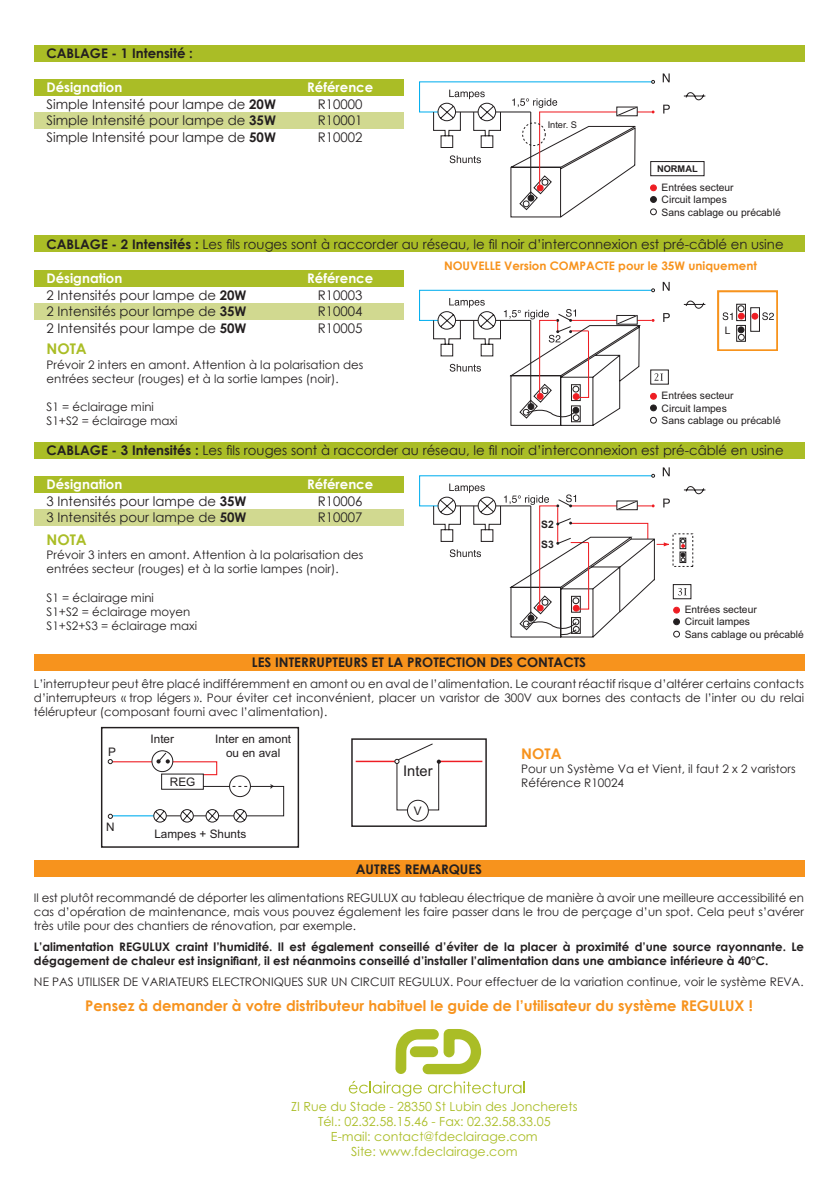
<style>
.page{position:relative;width:840px;height:1191px;background:#fff}
.page>*{position:absolute;margin:0;border:0;box-sizing:border-box;transform-origin:0 0}
.t1{font:700 14.6px "Century Gothic";color:#f7931d}
.t2{font:700 14.6px "Century Gothic";color:#aabd26}
.t3{font:14.6px "Arial";color:#231f20}
.t4{font:13.2px "Century Gothic";color:#231f20}
.t5{font:700 13.2px "Century Gothic";color:#231f20}
.t6{font:700 13.2px "Century Gothic";color:#fff}
.t7{font:12.6px/15px "Century Gothic";color:#aabd26;text-align:center}
.t8{font:11.8px/14.2px "Century Gothic";color:#231f20}
.t9{font:700 11.8px/14.2px "Century Gothic";color:#231f20}
.t10{font:11.8px/14.2px "Arial";color:#231f20;text-align:center}
.t11{font:700 11.8px "Century Gothic";color:#f7931d}
.t12{font:10.2px/12.4px "Arial";color:#231f20}
.t13{font:700 10.2px/20px "Arial";color:#231f20}
.t14{font:9.2px "Arial";color:#231f20}
.t15{font:700 9.2px "Arial";color:#231f20}
.s1{font-weight:700}
</style>
<div class="page">
<div style="left:34px;top:860px;width:769px;height:17px;background:#f7931d"></div>
<div style="left:34px;top:654px;width:769px;height:16px;background:#f7931d"></div>
<div style="left:34px;top:235px;width:769px;height:17px;background:#aabd26"></div>
<div style="left:34px;top:45px;width:769px;height:17px;background:#aabd26"></div>
<div style="left:34px;top:442px;width:769px;height:17px;background:#aabd26"></div>
<svg style="left:348px;top:1080px;width:73px;height:16px"></svg>
<svg style="left:428px;top:1081px;width:96px;height:12px"></svg>
<svg style="left:395px;top:1029px;width:86px;height:45px"></svg>
<svg style="left:683px;top:300px;width:22px;height:9px"></svg>
<svg style="left:419px;top:282px;width:250px;height:144px"></svg>
<svg style="left:419px;top:467px;width:286px;height:171px"></svg>
<svg style="left:663px;top:105px;width:6px;height:8px"></svg>
<svg style="left:662px;top:73px;width:7px;height:9px"></svg>
<svg style="left:683px;top:92px;width:22px;height:9px"></svg>
<div style="left:650px;top:161px;width:54px;height:15px;border:1px solid #231f20"></div>
<svg style="left:419px;top:80px;width:237px;height:138px"></svg>
<div style="left:522px;top:123px;width:23px;height:23px;border:1px dashed #231f20;border-radius:50%"></div>
<div style="left:716px;top:290px;width:61px;height:61px;border:2px solid #f7931d"></div>
<div style="left:750px;top:307px;width:9px;height:24px;border:1px solid #231f20"></div>
<svg style="left:751px;top:312px;width:22px;height:8px"></svg>
<svg style="left:722px;top:304px;width:23px;height:17px"></svg>
<div style="left:737px;top:313px;width:7px;height:6px;border:1px solid #ee1d23;border-radius:50%"></div>
<div style="left:736px;top:325px;width:9px;height:16px;border:1px solid #231f20"></div>
<svg style="left:737px;top:327px;width:6px;height:6px"></svg>
<div style="left:737px;top:334px;width:7px;height:6px;border:1px solid #231f20;border-radius:50%"></div>
<div style="left:152px;top:750px;width:21px;height:21px;background:#c5c4c4;border-radius:50%"></div>
<div style="left:151px;top:750px;width:22px;height:22px;border:1px solid #231f20;border-radius:50%"></div>
<svg style="left:107px;top:752px;width:177px;height:71px"></svg>
<hr style="left:438px;top:760px;width:44px;height:2px;background:#ee1d23">
<hr style="left:355px;top:760px;width:42px;height:2px;background:#ee1d23">
<div style="left:407px;top:800px;width:21px;height:21px;border:1px solid #231f20;border-radius:50%"></div>
<svg style="left:394px;top:743px;width:46px;height:67px"></svg>
<div style="left:34px;top:79px;width:369px;height:16px;background:#aabd26"></div>
<div style="left:34px;top:112px;width:369px;height:17px;background:#d1d990"></div>
<div style="left:34px;top:270px;width:369px;height:16px;background:#aabd26"></div>
<div style="left:34px;top:303px;width:369px;height:17px;background:#d1d990"></div>
<div style="left:34px;top:476px;width:369px;height:16px;background:#aabd26"></div>
<div style="left:34px;top:509px;width:369px;height:17px;background:#d1d990"></div>
<div style="left:101px;top:727px;width:198px;height:120px;border:1px solid #231f20"></div>
<div style="left:351px;top:738px;width:135px;height:89px;border:1px solid #231f20"></div>
<p class="t5" style="left:46px;top:43px;width:148px">CABLAGE - 1 Intensité :</p>
<p class="t6" style="left:47px;top:77px;width:77px">Désignation</p>
<p class="t6" style="left:307px;top:77px;width:67px">Référence</p>
<p class="t4" style="left:47px;top:94px;width:231px">Simple Intensité pour lampe de <span class="s1">20W</span></p>
<p class="t4" style="left:318px;top:95px;width:46px">R10000</p>
<p class="t4" style="left:47px;top:111px;width:231px">Simple Intensité pour lampe de <span class="s1">35W</span></p>
<p class="t4" style="left:318px;top:111px;width:46px">R10001</p>
<p class="t4" style="left:47px;top:128px;width:231px">Simple Intensité pour lampe de <span class="s1">50W</span></p>
<p class="t4" style="left:318px;top:128px;width:46px">R10002</p>
<p class="t14" style="left:547px;top:118px;width:31px">Inter. S</p>
<p class="t15" style="left:656px;top:163px;width:42px">NORMAL</p>
<p class="t12" style="left:661px;top:181px;width:120px">Entrées secteur<br>Circuit lampes<br>Sans cablage ou précablé</p>
<p class="t4" style="left:46px;top:235px;width:738px"><span class="s1">CABLAGE - 2 Intensités :</span> Les fils rouges sont à raccorder au réseau, le fil noir d’interconnexion est pré-câblé en usine</p>
<p class="t6" style="left:47px;top:268px;width:77px">Désignation</p>
<p class="t6" style="left:307px;top:268px;width:67px">Référence</p>
<p class="t4" style="left:47px;top:285px;width:201px">2 Intensités pour lampe de <span class="s1">20W</span></p>
<p class="t4" style="left:318px;top:286px;width:46px">R10003</p>
<p class="t4" style="left:47px;top:302px;width:201px">2 Intensités pour lampe de <span class="s1">35W</span></p>
<p class="t4" style="left:318px;top:302px;width:46px">R10004</p>
<p class="t4" style="left:47px;top:319px;width:201px">2 Intensités pour lampe de <span class="s1">50W</span></p>
<p class="t4" style="left:318px;top:319px;width:46px">R10005</p>
<p class="t2" style="left:46px;top:338px;width:42px">NOTA</p>
<p class="t8" style="left:46px;top:357px;width:318px">Prévoir 2 inters en amont. Attention à la polarisation des entrées secteur (rouges) et à la sortie lampes (noir).</p>
<p class="t8" style="left:46px;top:399px;width:132px">S1 = éclairage mini<br>S1+S2 = éclairage maxi</p>
<p class="t11" style="left:444px;top:257px;width:314px">NOUVELLE Version COMPACTE pour le 35W uniquement</p>
<p class="t12" style="left:724px;top:325px;width:7px">L</p>
<p class="t12" style="left:661px;top:389px;width:120px">Entrées secteur<br>Circuit lampes<br>Sans cablage ou précablé</p>
<p class="t4" style="left:46px;top:441px;width:738px"><span class="s1">CABLAGE - 3 Intensités :</span> Les fils rouges sont à raccorder au réseau, le fil noir d’interconnexion est pré-câblé en usine</p>
<p class="t6" style="left:47px;top:474px;width:77px">Désignation</p>
<p class="t6" style="left:307px;top:474px;width:67px">Référence</p>
<p class="t4" style="left:47px;top:491px;width:201px">3 Intensités pour lampe de <span class="s1">35W</span></p>
<p class="t4" style="left:318px;top:491px;width:46px">R10006</p>
<p class="t4" style="left:47px;top:508px;width:201px">3 Intensités pour lampe de <span class="s1">50W</span></p>
<p class="t4" style="left:318px;top:508px;width:46px">R10007</p>
<p class="t2" style="left:46px;top:529px;width:42px">NOTA</p>
<p class="t8" style="left:46px;top:547px;width:318px">Prévoir 3 inters en amont. Attention à la polarisation des entrées secteur (rouges) et à la sortie lampes (noir).</p>
<p class="t8" style="left:46px;top:590px;width:152px">S1 = éclairage mini<br>S1+S2 = éclairage moyen<br>S1+S2+S3 = éclairage maxi</p>
<p class="t13" style="left:541px;top:514px;width:14px">S2<br>S3</p>
<p class="t12" style="left:684px;top:603px;width:120px">Entrées secteur<br>Circuit lampes<br>Sans cablage ou précablé</p>
<p class="t5" style="left:252px;top:652px;width:335px">LES INTERRUPTEURS ET LA PROTECTION DES CONTACTS</p>
<p class="t8" style="left:34px;top:676px;width:771px;text-align:justify">L’interrupteur peut être placé indifféremment en amont ou en aval de l’alimentation. Le courant réactif risque d’altérer certains contacts d’interrupteurs « trop légers ». Pour éviter cet inconvénient, placer un varistor de 300V aux bornes des contacts de l’inter ou du relai télérupteur (composant fourni avec l’alimentation).</p>
<p class="t10" style="left:108px;top:744px;width:9px">P</p>
<p class="t10" style="left:106px;top:820px;width:10px">N</p>
<p class="t10" style="left:150px;top:732px;width:25px">Inter</p>
<p class="t10" style="left:170px;top:775px;width:27px">REG</p>
<p class="t10" style="left:215px;top:732px;width:77px">Inter en amont ou en aval</p>
<p class="t10" style="left:154px;top:827px;width:93px">Lampes + Shunts</p>
<p class="t3" style="left:403px;top:761px;width:31px">Inter</p>
<p class="t10" style="left:414px;top:804px;width:9px">V</p>
<p class="t1" style="left:521px;top:742px;width:42px">NOTA</p>
<p class="t8" style="left:521px;top:761px;width:276px">Pour un Système Va et Vient, il faut 2 x 2 varistors<br>Référence R10024</p>
<p class="t5" style="left:355px;top:858px;width:128px">AUTRES REMARQUES</p>
<p class="t8" style="left:34px;top:890px;width:771px;text-align:justify">Il est plutôt recommandé de déporter les alimentations REGULUX au tableau électrique de manière à avoir une meilleure accessibilité en cas d’opération de maintenance, mais vous pouvez également les faire passer dans le trou de perçage d’un spot. Cela peut s’avérer très utile pour des chantiers de rénovation, par exemple.</p>
<p class="t9" style="left:34px;top:939px;width:771px">L’alimentation REGULUX craint l’humidité. Il est également conseillé d’éviter de la placer à proximité d’une source rayonnante. Le dégagement de chaleur est insignifiant, il est néanmoins conseillé d’installer l’alimentation dans une ambiance inférieure à 40°C.</p>
<p class="t8" style="left:34px;top:975px;width:770px">NE PAS UTILISER DE VARIATEURS ELECTRONIQUES SUR UN CIRCUIT REGULUX. Pour effectuer de la variation continue, voir le système REVA.</p>
<p class="t1" style="left:85px;top:994px;width:668px">Pensez à demander à votre distributeur habituel le guide de l’utilisateur du système REGULUX !</p>
<p class="t7" style="left:291px;top:1099px;width:288px">ZI Rue du Stade - 28350 St Lubin des Joncherets Tél.: 02.32.58.15.46 - Fax: 02.32.58.33.05<br>E-mail: contact@fdeclairage.com<br>Site: www.fdeclairage.com</p>
</div>
